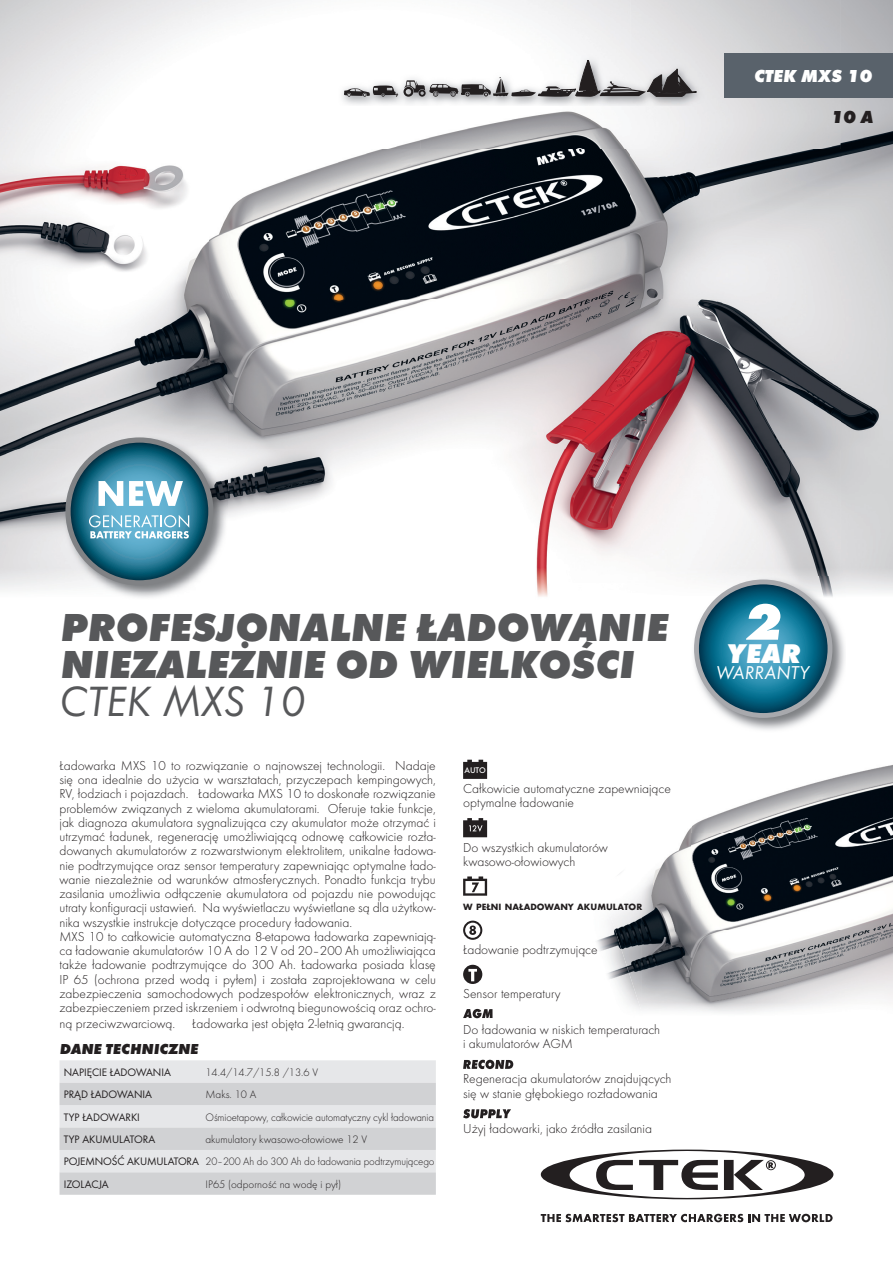
<style>
.page{position:relative;width:893px;height:1263px;background:#fff}
.page>*{position:absolute;margin:0;border:0;box-sizing:border-box;transform-origin:0 0}
.t1{font:43.95px "Futura Boo Obl";color:#57585a}
.t2{font:italic 700 expanded 40.5px/37.5px "Futura";color:#57585a}
.t3{font:italic 700 expanded 28.05px "Futura";color:#fff}
.t4{font:19.35px "Futura Boo Obl";color:#fff}
.t5{font:italic 700 expanded 18px "Futura";color:#fff}
.t6{font:italic 700 expanded 18px "Futura";color:#231f20}
.t7{font:italic 700 expanded 15px "Futura";color:#231f20}
.t8{font:300 13.5px/14.2px "Futura";color:#231f20}
.t9{font:300 11.25px/22.4px "Futura";letter-spacing:-.01em;color:#231f20}
.t10{font:11.25px "Futura Boo";color:#231f20}
.t11{font:300 11.25px "Futura";letter-spacing:-.01em;color:#231f20;scale:.96 1}
.t12{font:700 9.45px "Futura";color:#231f20}
.t13{font:500 8.55px "Futura";color:#fff}
.s1{font-family:"Futura Boo";font-weight:400}
</style>
<div class="page">
<img style="left:0;top:0;width:840px;height:449px">
<img style="left:840px;top:0;width:53px;height:592px">
<img style="left:0;top:449px;width:63px;height:141px">
<img style="left:228px;top:449px;width:613px;height:148px">
<div style="left:724px;top:53px;width:169px;height:45px;background:#59626b"></div>
<img style="left:63px;top:435px;width:165px;height:163px">
<svg style="left:65px;top:435px;width:148px;height:153px"></svg>
<img style="left:691px;top:577px;width:155px;height:153px">
<svg style="left:693px;top:577px;width:139px;height:143px"></svg>
<img style="left:337px;top:54px;width:368px;height:52px">
<svg style="left:344px;top:60px;width:352px;height:37px"></svg>
<img style="left:692px;top:765px;width:201px;height:247px">
<img style="left:641px;top:827px;width:51px;height:183px">
<img style="left:597px;top:896px;width:50px;height:114px">
<svg style="left:541px;top:1149px;width:292px;height:50px"></svg>
<svg style="left:541px;top:1214px;width:292px;height:8px"></svg>
<svg style="left:60px;top:1060px;width:376px;height:135px"></svg>
<svg style="left:463px;top:760px;width:24px;height:19px"></svg>
<svg style="left:463px;top:818px;width:24px;height:19px"></svg>
<svg style="left:463px;top:876px;width:24px;height:20px"></svg>
<svg style="left:463px;top:921px;width:19px;height:19px"></svg>
<svg style="left:463px;top:965px;width:19px;height:19px"></svg>
<svg style="left:463px;top:1009px;width:29px;height:9px"></svg>
<svg style="left:463px;top:1060px;width:50px;height:9px"></svg>
<svg style="left:463px;top:1109px;width:48px;height:9px"></svg>
<h3 class="t5" style="left:754px;top:65px;width:119px">CTEK MXS 10</h3>
<h3 class="t6" style="left:830px;top:106px;width:44px">10 A</h3>
<h2 class="t2" style="left:60px;top:608px;width:609px">PROFESJONALNE ŁADOWANIE<br>NIEZALEŻNIE OD WIELKOŚCI</h2>
<h1 class="t1" style="left:60px;top:675px;width:248px">CTEK MXS 10</h1>
<p class="t8" style="left:60px;top:758px;width:378px">Ładowarka MXS 10 to rozwiązanie o najnowszej technologii. Nadaje się ona idealnie do użycia w warsztatach, przyczepach kempingowych, RV, łodziach i pojazdach. Ładowarka MXS 10 to doskonałe rozwiązanie problemów związanych z wieloma akumulatorami. Oferuje takie funkcje, jak diagnoza akumulatora sygnalizująca czy akumulator może otrzymać i utrzymać ładunek, regenerację umożliwiającą odnowę całkowicie rozła&shy;dowanych akumulatorów z rozwarstwionym elektrolitem, unikalne ładowa&shy;nie podtrzymujące oraz sensor temperatury zapewniając optymalne łado&shy;wanie niezależnie od warunków atmosferycznych. Ponadto funkcja trybu zasilania umożliwia odłączenie akumulatora od pojazdu nie powodując utraty konfiguracji ustawień. Na wyświetlaczu wyświetlane są dla użytkow&shy;nika wszystkie instrukcje dotyczące procedury ładowania.<br>MXS 10 to całkowicie automatyczna 8-etapowa ładowarka zapewniają&shy;ca ładowanie akumulatorów 10 A do 12 V od 20–200 Ah umożliwiająca także ładowanie podtrzymujące do 300 Ah. Ładowarka posiada klasę IP 65 (ochrona przed wodą i pyłem) i została zaprojektowana w celu zabezpieczenia samochodowych podzespołów elektronicznych, wraz z zabezpieczeniem przed iskrzeniem i odwrotną biegunowością oraz ochro-</p>
<p class="t8" style="left:60px;top:1016px;width:117px">ną przeciwzwarciową.</p>
<p class="t8" style="left:192px;top:1016px;width:214px">Ładowarka jest objęta 2-letnią gwarancją.</p>
<p class="t7" style="left:60px;top:1040px;width:140px">DANE TECHNICZNE</p>
<p class="t10" style="left:64px;top:1065px;width:109px">NAPIĘCIE ŁADOWANIA</p>
<p class="t9" style="left:205px;top:1061px;width:114px">14.4/14.7/15.8 /13.6 V</p>
<p class="t10" style="left:64px;top:1088px;width:90px">PRĄD ŁADOWANIA</p>
<p class="t9" style="left:205px;top:1083px;width:52px">Maks. 10 A</p>
<p class="t10" style="left:64px;top:1110px;width:78px">TYP ŁADOWARKI</p>
<p class="t11" style="left:205px;top:1110px;width:239px">Ośmioetapowy, całkowicie automatyczny cykl ładowania</p>
<p class="t10" style="left:64px;top:1132px;width:93px">TYP AKUMULATORA</p>
<p class="t9" style="left:64px;top:1128px;width:372px;text-indent:142px">akumulatory kwasowo-ołowiowe 12 V<br><span class="s1">POJEMNOŚĆ AKUMULATORA</span> 20–200 Ah do 300 Ah do ładowania podtrzymującego</p>
<p class="t10" style="left:64px;top:1177px;width:46px">IZOLACJA</p>
<p class="t9" style="left:205px;top:1173px;width:137px">IP65 (odporność na wodę i pył)</p>
<p class="t13" style="left:464px;top:765px;width:23px">AUTO</p>
<p class="t8" style="left:463px;top:782px;width:209px">Całkowicie automatyczne zapewniające optymalne ładowanie</p>
<p class="t8" style="left:463px;top:840px;width:146px">Do wszystkich akumulatorów kwasowo-ołowiowych</p>
<p class="t12" style="left:463px;top:901px;width:181px">W PEŁNI NAŁADOWANY AKUMULATOR</p>
<p class="t8" style="left:463px;top:942px;width:136px">Ładowanie podtrzymujące</p>
<p class="t8" style="left:463px;top:987px;width:99px">Sensor temperatury</p>
<p class="t8" style="left:463px;top:1022px;width:199px">Do ładowania w niskich temperaturach i akumulatorów AGM</p>
<p class="t8" style="left:463px;top:1072px;width:210px">Regeneracja akumulatorów znajdujących się w stanie głębokiego rozładowania</p>
<p class="t8" style="left:463px;top:1121px;width:190px">Użyj ładowarki, jako źródła zasilania</p>
<h3 class="t3" style="left:726px;top:637px;width:76px"><sup>2</sup>YEAR</h3>
<h3 class="t4" style="left:716px;top:661px;width:95px">WARRANTY</h3>
</div>
